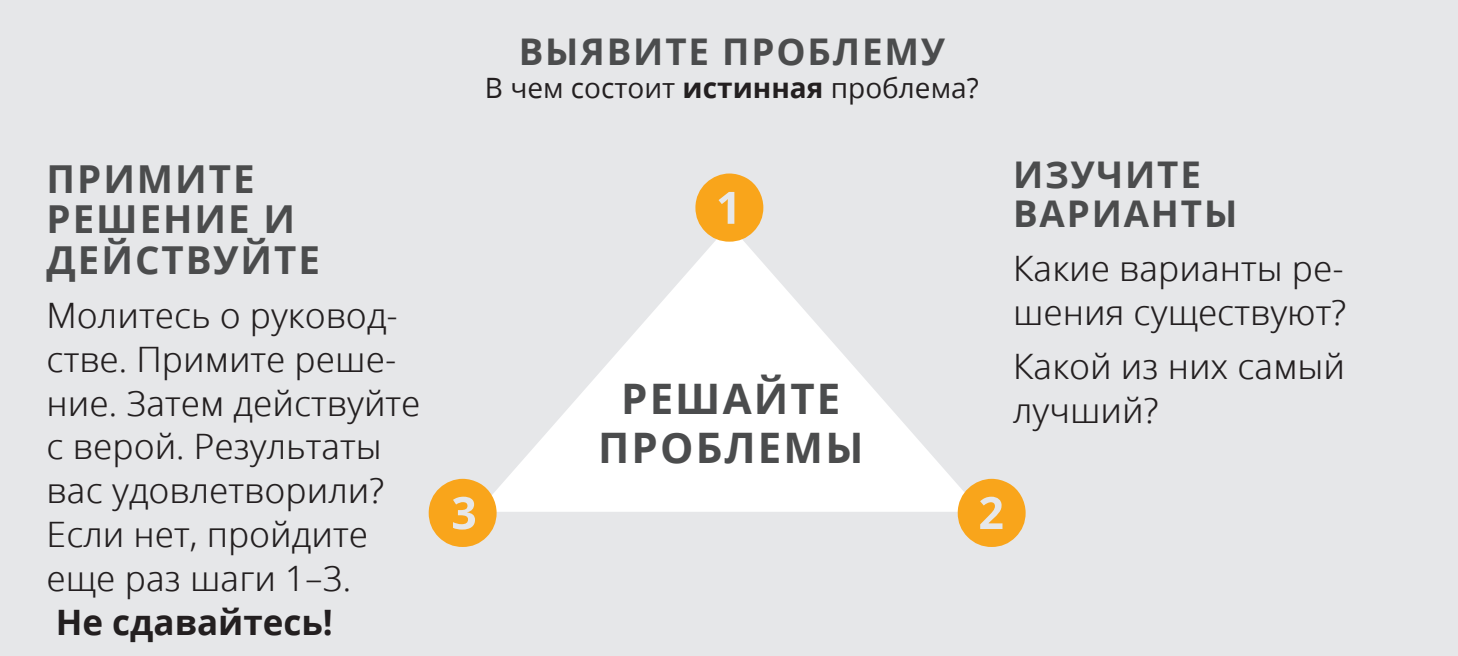
<style>
.page{position:relative;width:1458px;height:656px;background:#fff}
.page>*{position:absolute;margin:0;border:0;box-sizing:border-box;transform-origin:0 0}
.t1{font:91px "Ding PI Zoramlds Dpi";color:#f9a51b}
.t2{font:700 42px/49px "Zoramlds Lat";letter-spacing:.05em;color:#4b4c4d;text-align:center}
.t3{font:700 38.5px/40.2px "Zoramlds Lat";letter-spacing:.05em;color:#4b4c4d}
.t4{font:700 36.75px/38.5px "Zoramlds Lat";letter-spacing:.05em;color:#4b4c4d}
.t5{font:35px/43.8px "Zoramlds Lat";color:#231f20}
.t6{font:700 35px "Zoramlds Lat";color:#231f20}
.t7{font:28px "Zoramlds Lat";color:#231f20}
.s1{font-weight:700}
</style>
<div class="page">
<div style="left:0;top:0;width:1457px;height:655px;background:#e6e7e9"></div>
<svg style="left:478px;top:225px;width:502px;height:286px;fill:#f8f9f9"></svg>
<p class="t4" style="left:519px;top:33px;width:428px">ВЫЯВИТЕ ПРОБЛЕМУ</p>
<p class="t7" style="left:485px;top:67px;width:495px">В чем состоит <span class="s1">истинная</span> проблема?</p>
<p class="t3" style="left:47px;top:159px;width:275px">ПРИМИТЕ<br>РЕШЕНИЕ И<br>ДЕЙСТВУЙТЕ</p>
<p class="t5" style="left:47px;top:293px;width:375px">Молитесь о руковод&shy;стве. Примите реше&shy;ние. Затем действуйте с верой. Результаты вас удовлетворили?<br>Если нет, пройдите еще раз шаги 1–3.</p>
<p class="t6" style="left:56px;top:595px;width:279px">Не сдавайтесь!</p>
<h1 class="t1" style="left:688px;top:149px;width:83px">❶</h1>
<p class="t2" style="left:598px;top:374px;width:267px">РЕШАЙТЕ<br>ПРОБЛЕМЫ</p>
<p class="t4" style="left:1013px;top:156px;width:226px">ИЗУЧИТЕ<br>ВАРИАНТЫ</p>
<p class="t5" style="left:1013px;top:246px;width:335px">Какие варианты ре&shy;шения существуют?</p>
<p class="t5" style="left:1013px;top:344px;width:334px">Какой из них самый лучший?</p>
<h1 class="t1" style="left:425px;top:454px;width:80px">❸</h1>
<h1 class="t1" style="left:951px;top:454px;width:83px">❷</h1>
</div>
